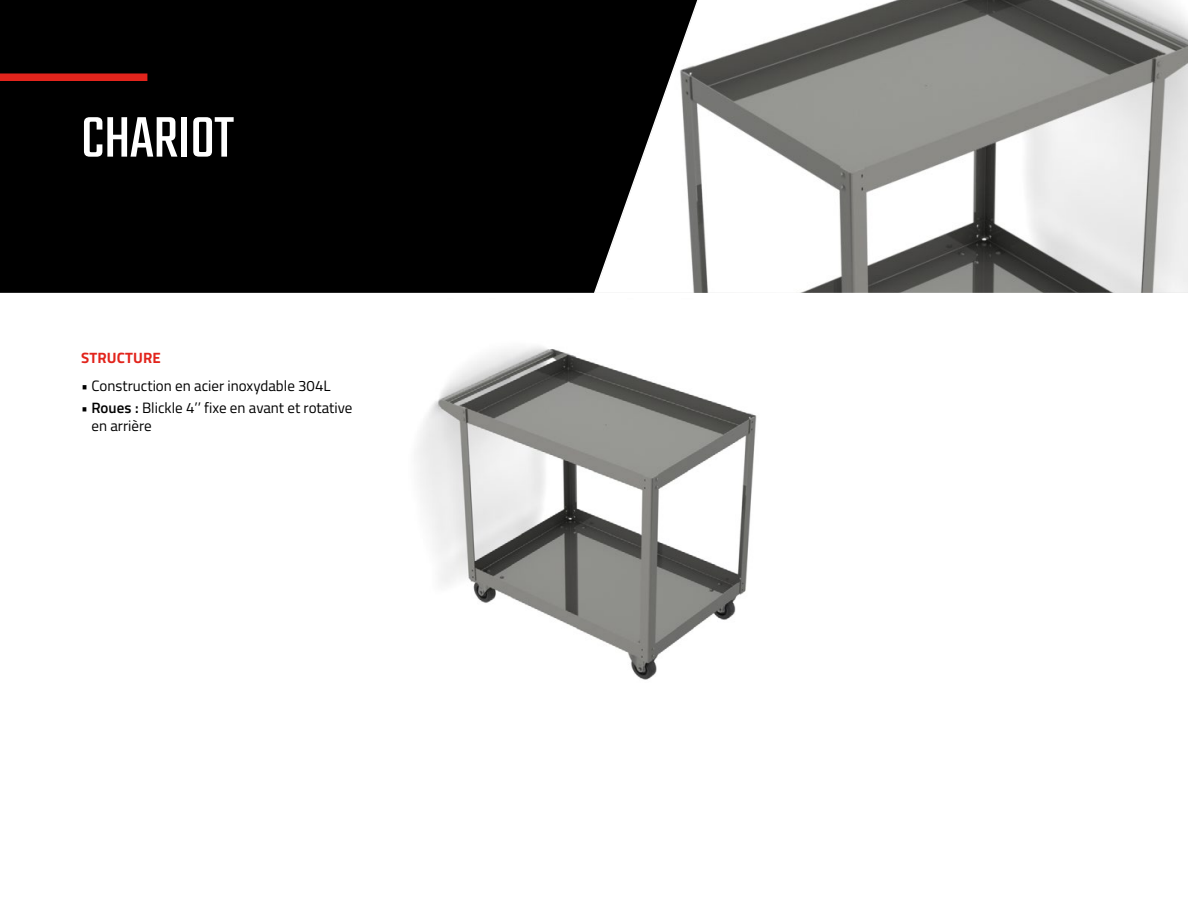
<style>
.page{position:relative;width:1188px;height:918px;background:#fff}
.page>*{position:absolute;margin:0;border:0;box-sizing:border-box;transform-origin:0 0}
.t1{font:63px "Teko";letter-spacing:-.01em;color:#fff}
.t2{font:15px/18px "Titillium Web";color:#000}
.t3{font:700 15px "Titillium Web";letter-spacing:.01em;color:#e2241c}
.s1{font-weight:600}
</style>
<div class="page">
<img style="left:417px;top:346px;width:340px;height:334px">
<img style="left:697px;top:0;width:491px;height:293px">
<svg style="left:0;top:0;width:697px;height:293px;fill:#000"></svg>
<div style="left:0;top:73px;width:147px;height:8px;background:#e2241c"></div>
<h1 class="t1" style="left:81px;top:98px;width:154px">CHARIOT</h1>
<p class="t3" style="left:81px;top:349px;width:81px">STRUCTURE</p>
<p class="t2" style="left:81px;top:378px;width:251px">• Construction en acier inoxydable 304L</p>
<p class="t2" style="left:92px;top:400px;width:263px;text-indent:-10px"><span class="s1">• Roues :</span> Blickle 4’’ fixe en avant et rotative en arrière</p>
</div>
